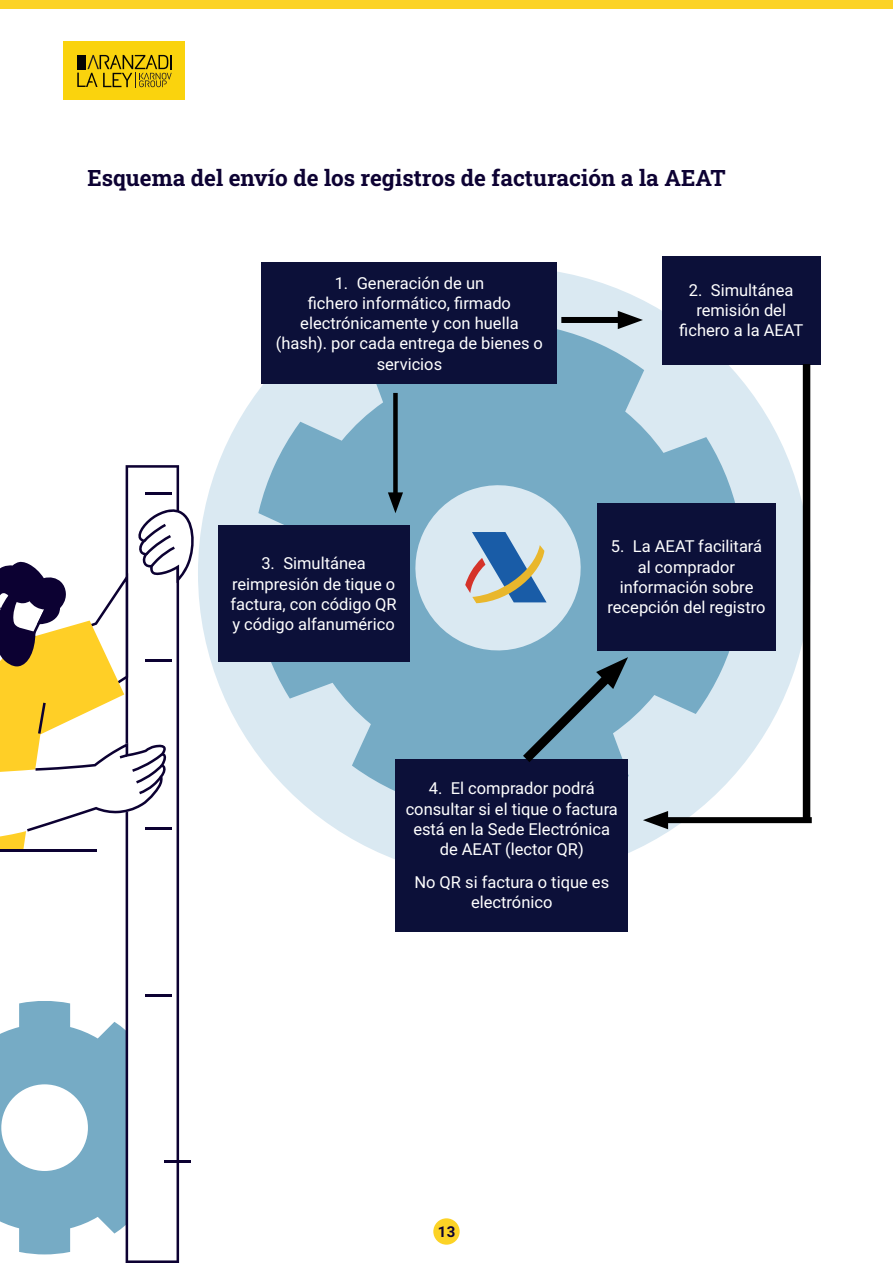
<style>
.page{position:relative;width:893px;height:1263px;background:#fff}
.page>*{position:absolute;margin:0;border:0;box-sizing:border-box;transform-origin:0 0}
.t1{font:22.5px "Roboto Slab";color:#0d0233}
.t2{font:16.5px/20.2px "Roboto";color:#fff;text-align:center}
.t3{font:700 15px "Roboto";color:#0d0233}
</style>
<div class="page">
<div style="left:0;top:0;width:893px;height:9px;background:#fcd326"></div>
<div style="left:433px;top:1218px;width:27px;height:27px;background:#fcd326;border-radius:50%"></div>
<div style="left:64px;top:42px;width:121px;height:58px;background:#fad30d"></div>
<svg style="left:77px;top:55px;width:95px;height:33px"></svg>
<div style="left:198px;top:267px;width:612px;height:612px;background:#dae9f2;border-radius:50%"></div>
<svg style="left:255px;top:325px;width:486px;height:486px;fill:#76abc5"></svg>
<div style="left:262px;top:262px;width:295px;height:122px;background:#0c1039"></div>
<div style="left:662px;top:256px;width:158px;height:108px;background:#0c1039"></div>
<div style="left:218px;top:525px;width:191px;height:137px;background:#0c1039"></div>
<div style="left:395px;top:759px;width:233px;height:172px;background:#0c1039"></div>
<div style="left:597px;top:503px;width:179px;height:147px;background:#0c1039"></div>
<svg style="left:0;top:465px;width:194px;height:798px"></svg>
<hr style="left:0;top:849px;width:96px;height:3px;background:#0c0132">
<svg style="left:513px;top:657px;width:115px;height:105px;background:#6793aa"></svg>
<div style="left:561px;top:317px;width:67px;height:6px;background:#000"></div>
<svg style="left:618px;top:311px;width:25px;height:18px"></svg>
<div style="left:803px;top:364px;width:7px;height:456px;background:#000"></div>
<div style="left:658px;top:817px;width:154px;height:6px;background:#000"></div>
<svg style="left:643px;top:811px;width:25px;height:18px"></svg>
<div style="left:393px;top:393px;width:5px;height:108px;background:#000"></div>
<svg style="left:388px;top:492px;width:15px;height:21px"></svg>
<svg style="left:465px;top:532px;width:82px;height:71px"></svg>
<h1 class="t1" style="left:87px;top:163px;width:640px">Esquema del envío de los registros de facturación a la AEAT</h1>
<p class="t2" style="left:276px;top:272px;width:269px">1. Generación de un<br>fichero informático, firmado electrónicamente y con huella (hash). por cada entrega de bienes o servicios</p>
<p class="t2" style="left:679px;top:279px;width:126px">2. Simultánea remisión del fichero a la AEAT</p>
<p class="t2" style="left:231px;top:553px;width:168px">3. Simultánea reimpresión de tique o factura, con código QR y código alfanumérico</p>
<p class="t2" style="left:607px;top:536px;width:160px">5. La AEAT facilitará al comprador información sobre recepción del registro</p>
<p class="t2" style="left:406px;top:778px;width:214px">4. El comprador podrá consultar si el tique o factura está en la Sede Electrónica de AEAT (lector QR)</p>
<p class="t2" style="left:414px;top:871px;width:196px">No QR si factura o tique es electrónico</p>
<p class="t3" style="left:438px;top:1221px;width:19px">13</p>
</div>
